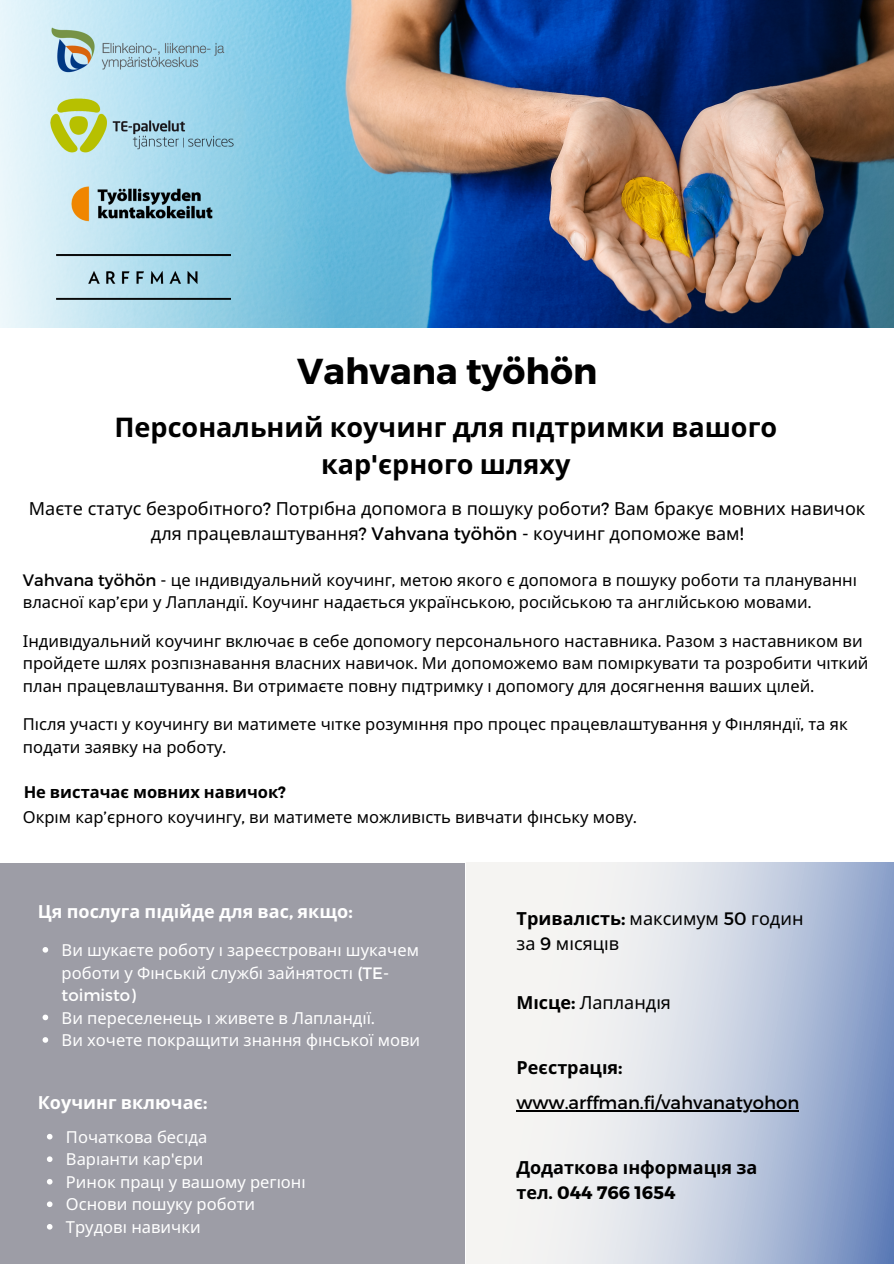
<style>
.page{position:relative;width:894px;height:1264px;background:#fff}
.page>*{position:absolute;margin:0;border:0;box-sizing:border-box;transform-origin:0 0}
.t1{font:700 36px "Montserrat";color:#000}
.t2{font:700 27px/37.2px "Noto Sans";color:#000;text-align:center}
.t3{font:18px/24.8px "Noto Sans";color:#000;text-align:center}
.t4{font:700 18px "Noto Sans";color:#fff}
.t5{font:700 18px "Noto Sans";color:#000}
.t6{font:18px "Montserrat";color:#000}
.t7{font:700 18px "Montserrat";color:#000}
.t8{font:16.5px/22.5px "Noto Sans";color:#000}
.t9{font:16.5px/22.5px "Noto Sans";color:#fff}
.t10{font:16.5px "Montserrat";color:#fff}
.s1{font-family:"Montserrat"}
.s2{font-weight:700}
.s3{font-family:"Montserrat";font-weight:700}
.s4{font-family:"Noto Sans"}
</style>
<div class="page">
<img style="left:523px;top:0;width:370px;height:327px">
<svg style="left:0;top:0;width:523px;height:328px;background:#87b0c8"></svg>
<img style="left:56px;top:254px;width:175px;height:45px">
<img style="left:42px;top:89px;width:200px;height:72px">
<img style="left:39px;top:15px;width:195px;height:69px">
<div style="left:0;top:862px;width:464px;height:401px;background:#9d9da6"></div>
<img style="left:64px;top:180px;width:161px;height:49px">
<svg style="left:47px;top:1133px;width:5px;height:6px"></svg>
<svg style="left:47px;top:1156px;width:5px;height:5px"></svg>
<svg style="left:47px;top:1179px;width:5px;height:5px"></svg>
<svg style="left:47px;top:1201px;width:5px;height:5px"></svg>
<svg style="left:47px;top:1224px;width:5px;height:5px"></svg>
<svg style="left:43px;top:947px;width:5px;height:5px"></svg>
<svg style="left:43px;top:1014px;width:5px;height:6px"></svg>
<svg style="left:43px;top:1037px;width:5px;height:5px"></svg>
<svg style="left:385px;top:862px;width:508px;height:401px"></svg>
<hr style="left:516px;top:1110px;width:283px;height:1px;background:#000">
<h1 class="t1" style="left:297px;top:347px;width:301px">Vahvana työhön</h1>
<h2 class="t2" style="left:114px;top:408px;width:664px">Персональний коучинг для підтримки вашого кар<span class="s1">'</span>єрного шляху</h2>
<p class="t3" style="left:29px;top:495px;width:837px">Маєте статус безробітного<span class="s1">?</span> Потрібна допомога в пошуку роботи<span class="s1">?</span> Вам бракує мовних навичок для працевлаштування<span class="s1">? Vahvana työhön -</span> коучинг допоможе вам<span class="s1">!</span></p>
<p class="t8" style="left:23px;top:568px;width:832px"><span class="s1">Vahvana työhön -</span> це і ндивідуальний коучинг<span class="s1">,</span> метою якого є допомога в пошуку роботи та плануванні власної кар<span class="s1">’</span>єри у Лапландії<span class="s1">.</span> Коучинг надається українською<span class="s1">,</span> росі йською та англі йською мовами<span class="s1">.</span></p>
<p class="t8" style="left:23px;top:629px;width:847px">Індивідуальний коучинг включає в себе допомогу персонального наставника<span class="s1">.</span> Разом з наставником ви пройдете шлях розпізнавання власних навичок<span class="s1">.</span> Ми допоможемо вам помі ркувати та розробити чіткий план працевлаштування<span class="s1">.</span> Ви отримаєте повну підтримку і допомогу для досягнення ваших цілей<span class="s1">.</span></p>
<p class="t8" style="left:23px;top:712px;width:826px">Після участі у коучингу ви матимете чітке розумі ння про процес працевлаштування у Фі нляндії<span class="s1">,</span> та як подати заявку на роботу<span class="s1">.</span></p>
<p class="t8" style="left:23px;top:778px;width:615px;line-height:24.9px"><span class="s2">Не вистачає мовних навичок</span><span class="s3">?<br></span>Окрі м кар<span class="s1">’</span>єрного коучингу<span class="s1">,</span> ви матимете можливість вивчати фі нську мову<span class="s1">.</span></p>
<p class="t4" style="left:38px;top:898px;width:316px">Ця послуга піді йде для вас<span class="s1">,</span> якщо<span class="s1">:</span></p>
<p class="t9" style="left:62px;top:938px;width:359px">Ви шукаєте роботу і зареєстровані шукачем роботи у Фі нські й службі зайнятості <span class="s1">(TE-</span></p>
<p class="t10" style="left:62px;top:984px;width:76px">toimisto)</p>
<p class="t9" style="left:62px;top:1005px;width:360px">Ви переселенець і живете в Лапландії<span class="s1">.<br></span>Ви хочете покращити знання фі нської мови</p>
<p class="t4" style="left:38px;top:1089px;width:171px">Коучинг включає<span class="s1">:</span></p>
<p class="t9" style="left:66px;top:1125px;width:238px">Початкова бесіда<br>Варіанти кар<span class="s1">'</span>єри<br>Ринок праці у вашому регіоні<br>Основи пошуку роботи<br>Трудові навички</p>
<p class="t3" style="left:516px;top:905px;width:288px;text-align:left"><span class="s2">Тривалість</span><span class="s3">:</span> максимум <span class="s1">50</span> годин за <span class="s1">9</span> місяців</p>
<p class="t3" style="left:516px;top:989px;width:156px"><span class="s2">Місце</span><span class="s3">:</span> Лапландія</p>
<p class="t5" style="left:516px;top:1054px;width:107px">Реєстрація<span class="s1">:</span></p>
<p class="t6" style="left:516px;top:1091px;width:284px">www.arffman.fi/vahvanatyohon</p>
<p class="t5" style="left:516px;top:1154px;width:242px">Додаткова і нформація за</p>
<p class="t7" style="left:516px;top:1180px;width:161px"><span class="s4">тел</span>. 044 766 1654</p>
</div>
